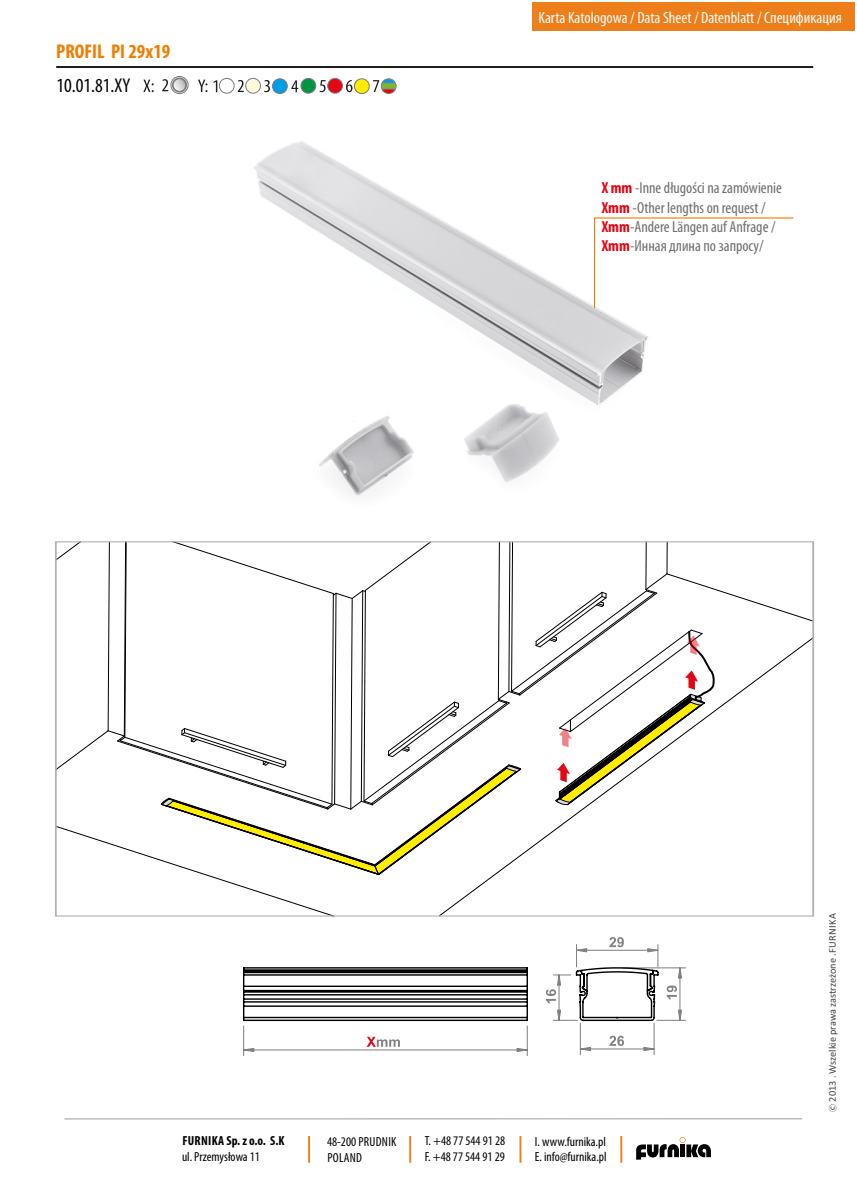
<style>
.page{position:relative;width:857px;height:1195px;background:#fff}
.page>*{position:absolute;margin:0;border:0;box-sizing:border-box;transform-origin:0 0}
.t1{font:700 condensed 20px "Myriad Pro";color:#ef7d00}
.t2{font:condensed 20px "Myriad Pro";color:#000}
.t3{font:condensed 16.2px "Myriad Pro";color:#fefefe}
.t4{font:condensed 16px/19.4px "Myriad Pro";color:#6f6f6e}
.t5{font:condensed 13.2px/15.6px "Myriad Pro";color:#000}
.t6{font:condensed 13.2px/15.6px "Myriad Pro";letter-spacing:.02em;color:#000}
.t7{font:700 condensed 13.2px "Myriad Pro";letter-spacing:.02em;color:#000}
.t8{font:10.4px "Calibri";color:#424242}
.s1{font-weight:700;color:#e30614}
.s2{font-family:"Koz Go Pr 6 N";font-weight:700;font-size:8px}
</style>
<div class="page">
<img style="left:198px;top:77px;width:450px;height:419px">
<hr style="left:56px;top:66px;width:757px;height:2px;background:#1d1d1b">
<svg style="left:143px;top:80px;width:11px;height:12px"></svg>
<svg style="left:162px;top:79px;width:6px;height:12px"></svg>
<svg style="left:173px;top:78px;width:13px;height:14px"></svg>
<div style="left:172px;top:77px;width:15px;height:16px;border:2px solid #7c7c7c;border-radius:50%"></div>
<div style="left:170px;top:76px;width:19px;height:18px;border:1px solid #7c7c7c;border-radius:50%"></div>
<svg style="left:198px;top:80px;width:9px;height:12px"></svg>
<svg style="left:238px;top:80px;width:6px;height:12px"></svg>
<svg style="left:213px;top:80px;width:4px;height:12px"></svg>
<div style="left:246px;top:78px;width:14px;height:15px;background:#fffbdc;border-radius:50%"></div>
<div style="left:245px;top:78px;width:16px;height:16px;border:1px solid #7c7c7c;border-radius:50%"></div>
<div style="left:223px;top:81px;width:15px;height:15px;background:#fff;border-radius:50%"></div>
<div style="left:219px;top:78px;width:16px;height:16px;border:1px solid #7c7c7c;border-radius:50%"></div>
<svg style="left:272px;top:78px;width:16px;height:16px"></svg>
<svg style="left:319px;top:80px;width:6px;height:12px"></svg>
<svg style="left:264px;top:79px;width:34px;height:14px"></svg>
<div style="left:327px;top:78px;width:16px;height:16px;background:#e30614;border:1px solid #7c7c7c;border-radius:50%"></div>
<div style="left:301px;top:78px;width:15px;height:15px;background:#009641;border-radius:50%"></div>
<div style="left:300px;top:78px;width:16px;height:16px;border:1px solid #7c7c7c;border-radius:50%"></div>
<svg style="left:354px;top:78px;width:16px;height:16px"></svg>
<div style="left:381px;top:78px;width:15px;height:16px;border:1px solid #7c7c7c;border-radius:50%"></div>
<svg style="left:346px;top:79px;width:50px;height:14px"></svg>
<hr style="left:580px;top:1023px;width:1px;height:31px;background:#818181">
<hr style="left:653px;top:1023px;width:1px;height:31px;background:#818181">
<svg style="left:243px;top:1026px;width:285px;height:29px"></svg>
<hr style="left:244px;top:967px;width:283px;height:1px;background:#000">
<hr style="left:244px;top:974px;width:283px;height:1px;background:#000">
<hr style="left:244px;top:971px;width:283px;height:2px;background:#000">
<hr style="left:244px;top:969px;width:283px;height:2px;background:#000">
<hr style="left:244px;top:985px;width:283px;height:2px;background:#000">
<hr style="left:244px;top:989px;width:283px;height:2px;background:#000">
<hr style="left:244px;top:994px;width:283px;height:1px;background:#000">
<hr style="left:244px;top:998px;width:283px;height:1px;background:#000">
<hr style="left:244px;top:1005px;width:283px;height:1px;background:#000">
<hr style="left:244px;top:1001px;width:283px;height:1px;background:#000">
<hr style="left:244px;top:991px;width:283px;height:1px;background:#000">
<hr style="left:244px;top:1016px;width:283px;height:2px;background:#000">
<hr style="left:244px;top:1019px;width:283px;height:2px;background:#000">
<svg style="left:526px;top:968px;width:2px;height:52px"></svg>
<svg style="left:243px;top:968px;width:1px;height:52px"></svg>
<svg style="left:546px;top:937px;width:139px;height:114px"></svg>
<svg style="left:55px;top:541px;width:759px;height:376px"></svg>
<svg style="left:593px;top:217px;width:201px;height:92px"></svg>
<svg style="left:636px;top:1137px;width:75px;height:22px"></svg>
<svg style="left:309px;top:1136px;width:1px;height:26px"></svg>
<svg style="left:410px;top:1136px;width:1px;height:26px"></svg>
<svg style="left:520px;top:1136px;width:1px;height:26px"></svg>
<svg style="left:621px;top:1136px;width:1px;height:26px"></svg>
<div style="left:532px;top:2px;width:323px;height:28px;background:#ee7e19"></div>
<hr style="left:65px;top:1118px;width:737px;height:1px;background:#9d9d9d">
<p class="t1" style="left:56px;top:43px;width:116px">PROFIL PI 29x19</p>
<p class="t2" style="left:57px;top:77px;width:75px">10.01.81.XY</p>
<p class="t3" style="left:538px;top:11px;width:305px">Karta Katologowa / Data Sheet / Datenblatt / Cпецификация</p>
<p class="t4" style="left:601px;top:179px;width:182px"><span class="s1">X mm</span> -Inne długości na zamówienie<br><span class="s1">Xmm</span> -Other lengths on request /<br><span class="s1">Xmm</span>-Andere Längen auf Anfrage /<br><span class="s1">Xmm</span>-Инная длина по запросу/</p>
<p class="t7" style="left:182px;top:1135px;width:104px">FURNIKA Sp. z o.o. S.K</p>
<p class="t5" style="left:182px;top:1149px;width:79px">ul. Przemysłowa 11</p>
<p class="t6" style="left:327px;top:1135px;width:71px">48-200 PRUDNIK<br>POLAND</p>
<p class="t5" style="left:535px;top:1134px;width:73px">I. www.furnika.pl<br>E. info@furnika.pl</p>
<p class="t5" style="left:425px;top:1134px;width:82px">T. +48 77 544 91 28<br>F. +48 77 544 91 29</p>
<p class="t8" style="left:828px;top:1112px;width:200px;rotate:-90deg"><span class="s2">Ⓒ</span> 2013 . Wszelkie prawa zastrzeżone .FURNIKA</p>
</div>
